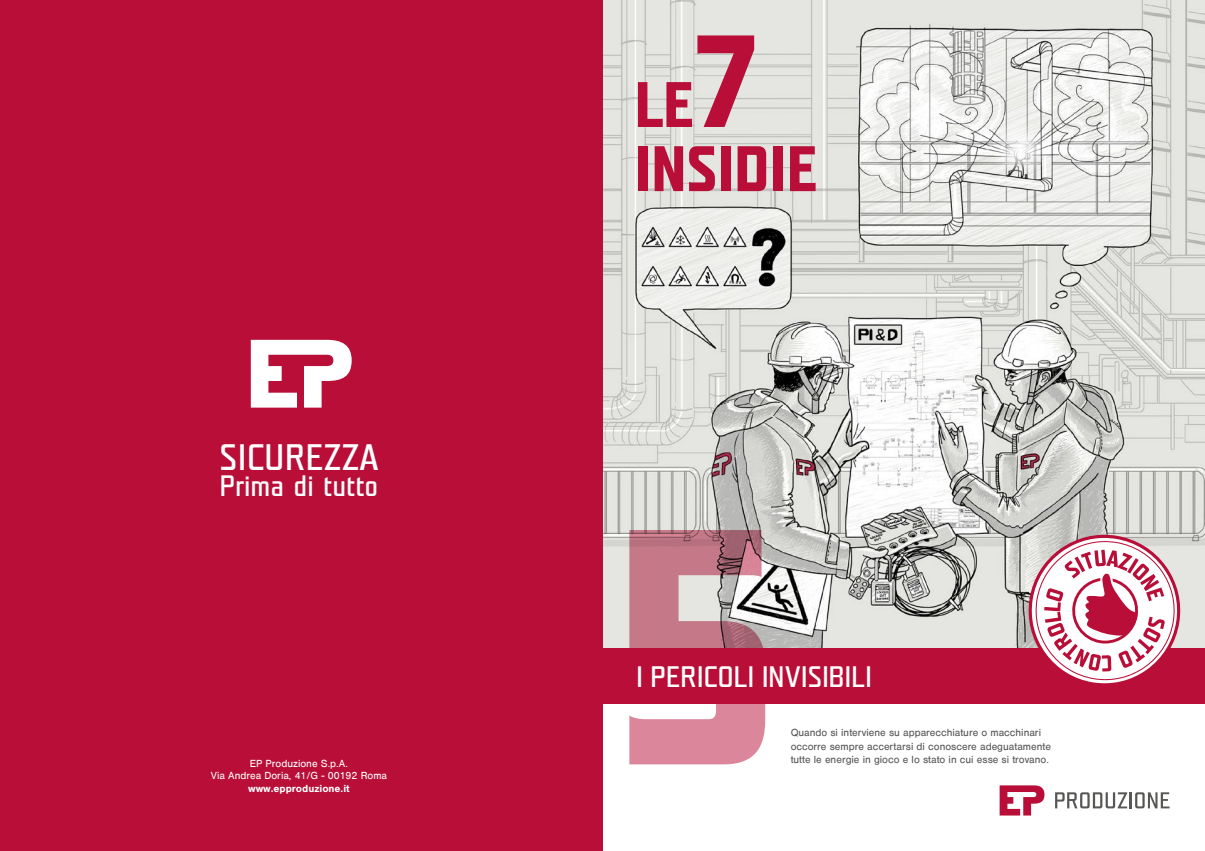
<style>
.page{position:relative;width:1205px;height:851px;background:#fff}
.page>*{position:absolute;margin:0;border:0;box-sizing:border-box;transform-origin:0 0}
.t1{font:700 64.12px/64.1px "Teuton Normal";color:#b80e37}
.t2{font:36.88px "Teuton Normal";letter-spacing:.005em;color:#fff}
.t3{font:29.62px "Teuton Normal";letter-spacing:-.005em;color:#fff}
.t4{font:29.5px "Teuton Normal";color:#fff}
.t5{font:10.62px/13.8px "Nimbus San";color:#575756}
.t6{font:10.62px/12.5px "Nimbus San";color:#fff;text-align:center}
.t7{font:700 10.62px "Nimbus San";color:#fff}
</style>
<div class="page">
<img style="left:602px;top:0;width:603px;height:648px">
<div style="left:0;top:0;width:602px;height:850px;background:#b80e37"></div>
<svg style="left:251px;top:340px;width:101px;height:67px"></svg>
<svg style="left:697px;top:35px;width:57px;height:92px;background:#cd7d8e"></svg>
<svg style="left:999px;top:785px;width:45px;height:30px"></svg>
<svg style="left:1055px;top:792px;width:72px;height:16px"></svg>
<hr style="left:1129px;top:792px;width:3px;height:16px;background:#575756">
<svg style="left:1135px;top:792px;width:34px;height:16px"></svg>
<svg style="left:629px;top:530px;width:136px;height:234px;background:#ca909c"></svg>
<div style="left:602px;top:648px;width:603px;height:55px;background:#b80e37"></div>
<svg style="left:1024px;top:530px;width:160px;height:154px"></svg>
<h2 class="t2" style="left:220px;top:438px;width:160px">SICUREZZA</h2>
<h3 class="t4" style="left:220px;top:471px;width:160px">Prima di tutto</h3>
<p class="t6" style="left:211px;top:757px;width:178px">EP Produzione S.p.A.<br>Via Andrea Doria, 41/G - 00192 Roma</p>
<p class="t7" style="left:248px;top:782px;width:103px">www.epproduzione.it</p>
<h1 class="t1" style="left:634px;top:76px;width:184px">LE<br>INSIDIE</h1>
<h3 class="t3" style="left:636px;top:661px;width:238px">I PERICOLI INVISIBILI</h3>
<p class="t5" style="left:791px;top:725px;width:262px">Quando si interviene su apparecchiature o macchinari occorre sempre accertarsi di conoscere adeguatamente tutte le energie in gioco e lo stato in cui esse si trovano.</p>
</div>
